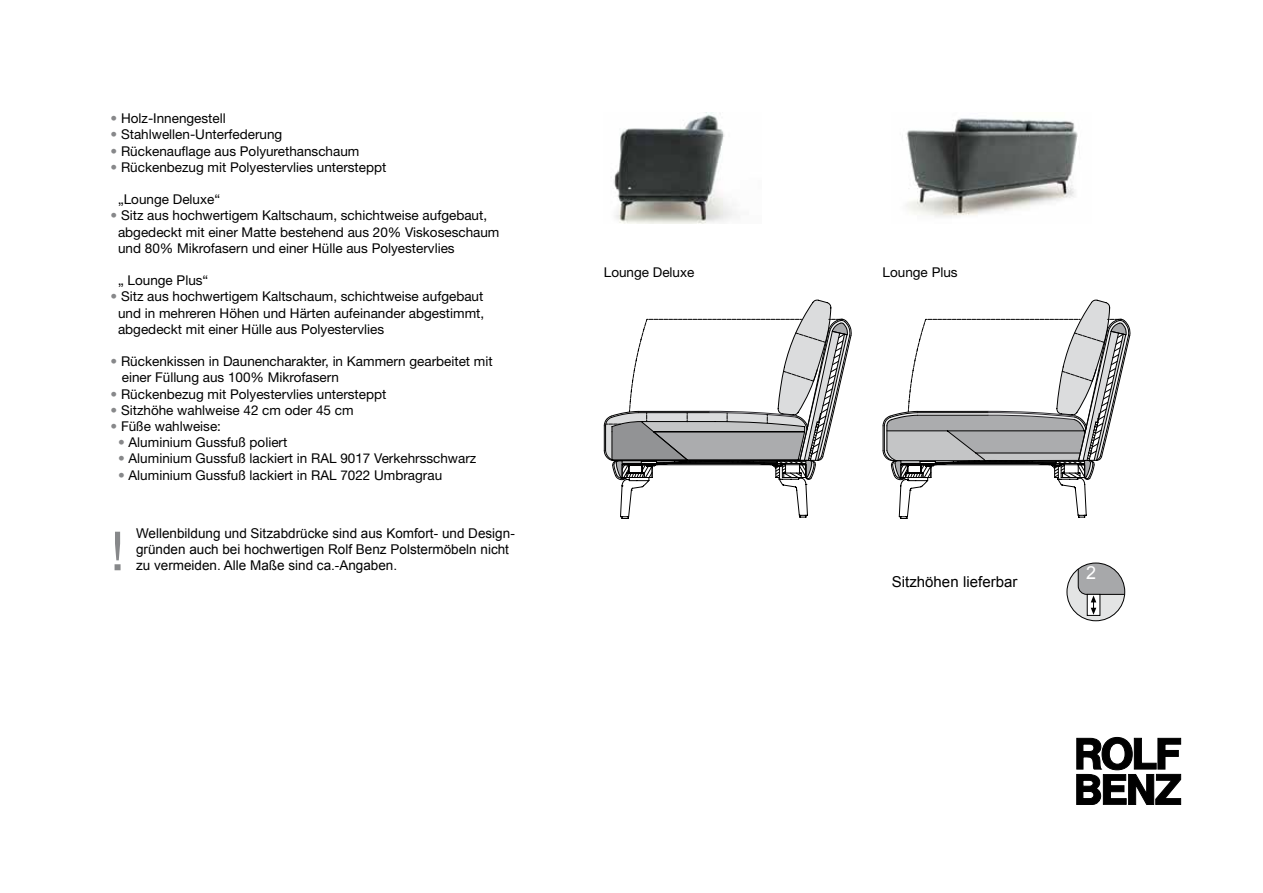
<style>
.page{position:relative;width:1263px;height:893px;background:#fff}
.page>*{position:absolute;margin:0;border:0;box-sizing:border-box;transform-origin:0 0}
.t1{font:54px "Helvetica Neue LT";color:#87888a}
.t2{font:18px "Arial";color:#fff}
.t3{font:15px "Arial";color:#000}
.t4{font:13.5px/16.2px "Helvetica Neue LT";color:#000}
.t5{font:13.5px/16.2px "Arial";color:#000}
.s1{color:#87888a}
</style>
<div class="page">
<svg style="left:1077px;top:737px;width:104px;height:68px"></svg>
<svg style="left:1067px;top:563px;width:58px;height:58px"></svg>
<svg style="left:1078px;top:563px;width:47px;height:53px"></svg>
<img style="left:613px;top:112px;width:124px;height:112px">
<img style="left:906px;top:118px;width:173px;height:99px">
<svg style="left:604px;top:300px;width:248px;height:219px"></svg>
<svg style="left:883px;top:300px;width:247px;height:219px"></svg>
<p class="t4" style="left:111px;top:110px;width:117px"><span class="s1">•</span> Holz-Innengestell</p>
<p class="t4" style="left:111px;top:126px;width:173px"><span class="s1">•</span> Stahlwellen-Unterfederung</p>
<p class="t4" style="left:111px;top:142px;width:250px"><span class="s1">•</span> Rückenauflage aus Polyurethanschaum</p>
<p class="t4" style="left:111px;top:159px;width:277px"><span class="s1">•</span> Rückenbezug mit Polyestervlies untersteppt</p>
<p class="t4" style="left:118px;top:191px;width:104px">„Lounge Deluxe“</p>
<p class="t4" style="left:118px;top:207px;width:383px;text-indent:-8px"><span class="s1">•</span> Sitz aus hochwertigem Kaltschaum, schichtweise aufgebaut, abgedeckt mit einer Matte bestehend aus 20% Viskoseschaum und 80% Mikrofasern und einer Hülle aus Polyestervlies</p>
<p class="t4" style="left:118px;top:272px;width:92px">„ Lounge Plus“</p>
<p class="t4" style="left:118px;top:288px;width:368px;text-align:justify;text-indent:-8px"><span class="s1">•</span> Sitz aus hochwertigem Kaltschaum, schichtweise aufgebaut und in mehreren Höhen und Härten aufeinander abgestimmt, abgedeckt mit einer Hülle aus Polyestervlies</p>
<p class="t4" style="left:122px;top:353px;width:372px;text-indent:-11px"><span class="s1">•</span> Rückenkissen in Daunencharakter, in Kammern gearbeitet mit einer Füllung aus 100% Mikrofasern</p>
<p class="t4" style="left:111px;top:385px;width:277px"><span class="s1">•</span> Rückenbezug mit Polyestervlies untersteppt</p>
<p class="t4" style="left:111px;top:402px;width:245px"><span class="s1">•</span> Sitzhöhe wahlweise 42 cm oder 45 cm</p>
<p class="t4" style="left:111px;top:418px;width:112px"><span class="s1">•</span> Füße wahlweise:</p>
<p class="t4" style="left:118px;top:434px;width:171px"><span class="s1">•</span> Aluminium Gussfuß poliert</p>
<p class="t4" style="left:118px;top:450px;width:360px"><span class="s1">•</span> Aluminium Gussfuß lackiert in RAL 9017 Verkehrsschwarz</p>
<p class="t4" style="left:118px;top:466px;width:326px"><span class="s1">•</span> Aluminium Gussfuß lackiert in RAL 7022 Umbragrau</p>
<h1 class="t1" style="left:111px;top:519px;width:15px">!</h1>
<p class="t5" style="left:136px;top:525px;width:380px">Wellenbildung und Sitzabdrücke sind aus Komfort- und Design&shy;gründen auch bei hochwertigen Rolf Benz Polstermöbeln nicht</p>
<p class="t5" style="left:136px;top:557px;width:263px">zu vermeiden. Alle Maße sind ca.-Angaben.</p>
<p class="t4" style="left:604px;top:264px;width:92px">Lounge Deluxe</p>
<p class="t4" style="left:883px;top:264px;width:77px">Lounge Plus</p>
<p class="t3" style="left:892px;top:572px;width:127px">Sitzhöhen lieferbar</p>
<h2 class="t2" style="left:1086px;top:561px;width:12px">2</h2>
</div>
